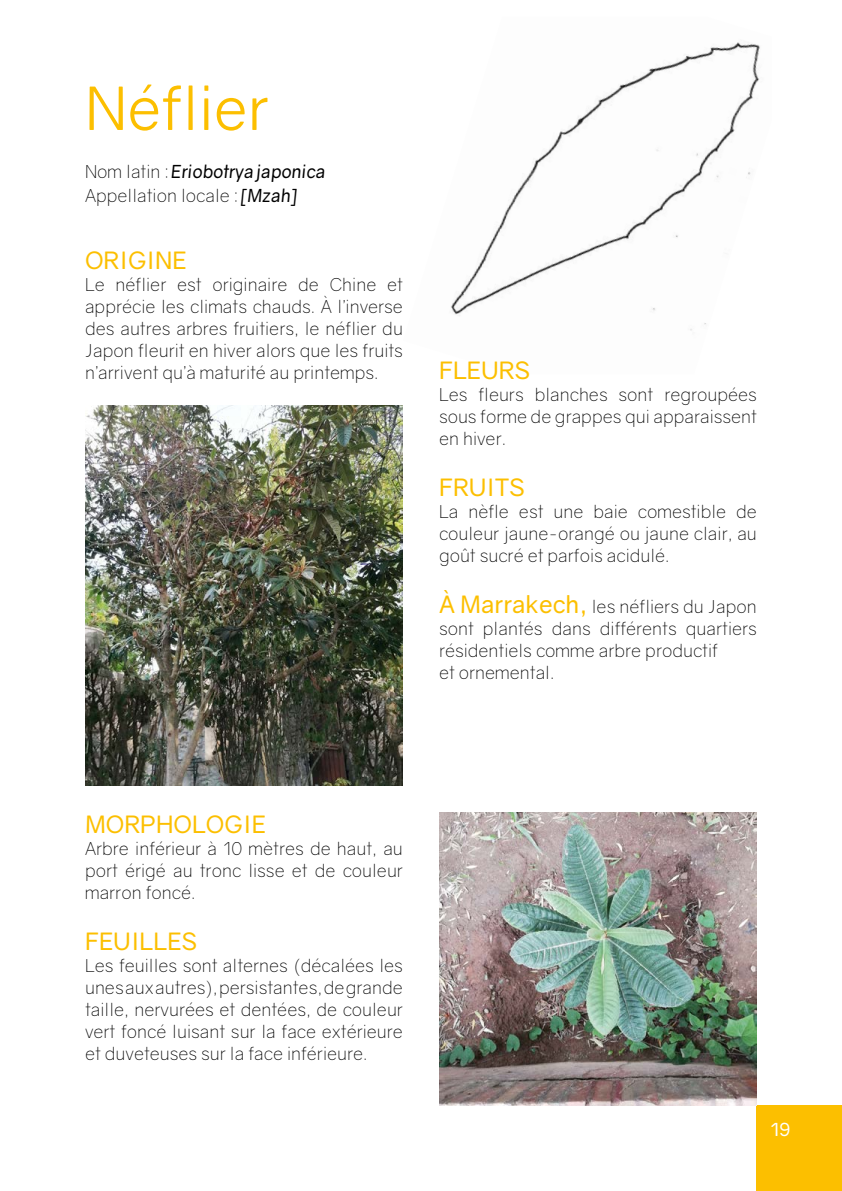
<style>
.page{position:relative;width:842px;height:1191px;background:#fff}
.page>*{position:absolute;margin:0;border:0;box-sizing:border-box;transform-origin:0 0}
.t1{font:60px "Gravity";color:#fcbf00}
.t2{font:24px "Gravity";color:#fcbf00}
.t3{font:300 18px/22px "Gravity";color:#000;text-align:justify}
.t4{font:18px "Gravity";color:#fff}
.s1{font-weight:400;font-style:italic}
.s2{font-weight:400;font-size:24px;color:#fcbf00}
</style>
<div class="page">
<div style="left:757px;top:1106px;width:85px;height:85px;background:#fcbf00"></div>
<img style="left:85px;top:405px;width:318px;height:380px">
<img style="left:439px;top:812px;width:317px;height:294px">
<img style="left:451px;top:42px;width:309px;height:289px">
<h1 class="t1" style="left:85px;top:72px;width:185px">Néflier</h1>
<p class="t3" style="left:85px;top:159px;width:242px;line-height:24px">Nom latin : <span class="s1">Eriobotrya japonica<br></span>Appellation locale : <span class="s1">[Mzah]</span></p>
<h2 class="t2" style="left:85px;top:245px;width:103px">ORIGINE</h2>
<p class="t3" style="left:85px;top:273px;width:319px">Le néflier est originaire de Chine et apprécie les climats chauds. À l’inverse des autres arbres fruitiers, le néflier du Japon fleurit en hiver alors que les fruits n’arrivent qu’à maturité au printemps.</p>
<h2 class="t2" style="left:439px;top:356px;width:93px">FLEURS</h2>
<p class="t3" style="left:439px;top:384px;width:319px">Les fleurs blanches sont regroupées sous forme de grappes qui apparaissent en hiver.</p>
<h2 class="t2" style="left:439px;top:473px;width:87px">FRUITS</h2>
<p class="t3" style="left:439px;top:501px;width:319px">La nèfle est une baie comestible de couleur jaune-orangé ou jaune clair, au goût sucré et parfois acidulé.</p>
<p class="t3" style="left:439px;top:595px;width:319px;text-align:left"><span class="s2">À Marrakech,</span> les néfliers du Japon sont plantés dans différents quartiers résidentiels comme arbre productif<br>et ornemental.</p>
<h2 class="t2" style="left:85px;top:809px;width:182px">MORPHOLOGIE</h2>
<p class="t3" style="left:85px;top:837px;width:319px">Arbre inférieur à 10 mètres de haut, au port érigé au tronc lisse et de couleur marron foncé.</p>
<h2 class="t2" style="left:85px;top:926px;width:114px">FEUILLES</h2>
<p class="t3" style="left:85px;top:954px;width:319px">Les feuilles sont alternes (décalées les unes aux autres), persistantes, de grande taille, nervurées et dentées, de couleur vert foncé luisant sur la face extérieure et duveteuses sur la face inférieure.</p>
<p class="t4" style="left:770px;top:1118px;width:21px">19</p>
</div>
